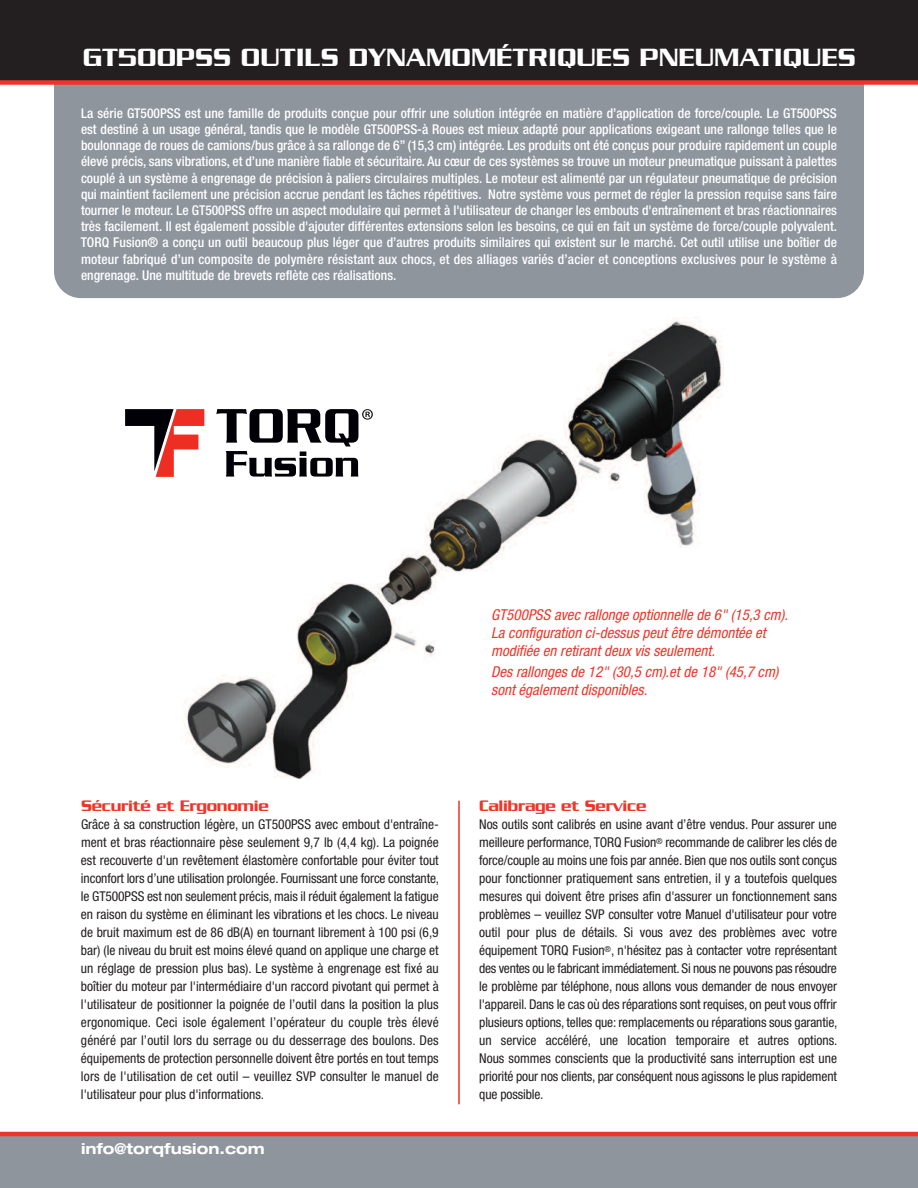
<style>
.page{position:relative;width:918px;height:1188px;background:#fff}
.page>*{position:absolute;margin:0;border:0;box-sizing:border-box;transform-origin:0 0}
.t1{font:500 27px "Serpentine";color:#fff}
.t2{font:500 16.5px "Serpentine";letter-spacing:-.015em;color:#ee3529}
.t3{font:italic condensed 15px/18px "Helvetica Neue LT";letter-spacing:.005em;color:#ee3529}
.t4{font:700 expanded 15px "Helvetica Neue LT";color:#fff}
.t5{font:condensed 13.5px/18px "Helvetica Neue LT";color:#231f20;text-align:justify}
.t6{font:500 condensed 13.5px/16.2px "Helvetica Neue LT";color:#fff;text-align:justify}
</style>
<div class="page">
<img style="left:170px;top:298px;width:576px;height:482px">
<div style="left:54px;top:5px;width:810px;height:293px;background:#8f959d;border-radius:27px"></div>
<hr style="left:458px;top:801px;width:2px;height:303px;background:#ee3529">
<div style="left:0;top:0;width:918px;height:81px;background:#231f20"></div>
<svg style="left:125px;top:409px;width:79px;height:68px"></svg>
<svg style="left:216px;top:409px;width:157px;height:68px"></svg>
<div style="left:0;top:1134px;width:918px;height:54px;background:#8f959d"></div>
<div style="left:0;top:80px;width:918px;height:5px;background:#ee3529"></div>
<hr style="left:0;top:1132px;width:918px;height:4px;background:#ee3529">
<h1 class="t1" style="left:83px;top:49px;width:774px">GT500PSS OUTILS DYNAMOMÉTRIQUES PNEUMATIQUES</h1>
<p class="t6" style="left:81px;top:106px;width:758px">La série GT500PSS est une famille de produits conçue pour offrir une solution intégrée en matière d’application de force/couple. Le GT500PSS est destiné à un usage général, tandis que le modèle GT500PSS-à Roues est mieux adapté pour applications exigeant une rallonge telles que le boulonnage de roues de camions/bus grâce à sa rallonge de 6” (15,3 cm) intégrée. Les produits ont été conçus pour produire rapidement un couple élevé précis, sans vibrations, et d’une manière fiable et sécuritaire. Au cœur de ces systèmes se trouve un moteur pneumatique puissant à palettes couplé à un système à engrenage de précision à paliers circulaires multiples. Le moteur est alimenté par un régulateur pneumatique de précision qui maintient facilement une précision accrue pendant les tâches répétitives. Notre système vous permet de régler la pression requise sans faire tourner le moteur. Le GT500PSS offre un aspect modulaire qui permet à l'utilisateur de changer les embouts d'entraînement et bras réactionnaires très facilement. Il est également possible d'ajouter différentes extensions selon les besoins, ce qui en fait un système de force/couple polyvalent.<br>TORQ Fusion® a conçu un outil beaucoup plus léger que d’autres produits similaires qui existent sur le marché. Cet outil utilise une boîtier de moteur fabriqué d’un composite de polymère résistant aux chocs, et des alliages variés d’acier et conceptions exclusives pour le système à engrenage. Une multitude de brevets reflète ces réalisations.</p>
<p class="t3" style="left:491px;top:607px;width:298px">GT500PSS avec rallonge optionnelle de 6" (15,3 cm).<br>La configuration ci-dessus peut être démontée et modifiée en retirant deux vis seulement.</p>
<p class="t3" style="left:491px;top:664px;width:289px">Des rallonges de 12" (30,5 cm).et de 18" (45,7 cm) sont également disponibles.</p>
<p class="t2" style="left:81px;top:801px;width:189px">Sécurité et Ergonomie</p>
<p class="t5" style="left:81px;top:817px;width:360px">Grâce à sa construction légère, un GT500PSS avec embout d'entraîne&shy;ment et bras réactionnaire pèse seulement 9,7 lb (4,4 kg). La poignée est recouverte d'un revêtement élastomère confortable pour éviter tout inconfort lors d’une utilisation prolongée. Fournissant une force constante, le GT500PSS est non seulement précis, mais il réduit également la fatigue en raison du système en éliminant les vibrations et les chocs. Le niveau de bruit maximum est de 86 dB(A) en tournant librement à 100 psi (6,9 bar) (le niveau du bruit est moins élevé quand on applique une charge et un réglage de pression plus bas). Le système à engrenage est fixé au boîtier du moteur par l'intermédiaire d'un raccord pivotant qui permet à l'utilisateur de positionner la poignée de l’outil dans la position la plus ergonomique. Ceci isole également l’opérateur du couple très élevé généré par l’outil lors du serrage ou du desserrage des boulons. Des équipements de protection personnelle doivent être portés en tout temps lors de l'utilisation de cet outil – veuillez SVP consulter le manuel de l'utilisateur pour plus d'informations.</p>
<p class="t4" style="left:81px;top:1143px;width:185px">info@torqfusion.com</p>
<p class="t2" style="left:479px;top:801px;width:169px">Calibrage et Service</p>
<p class="t5" style="left:479px;top:817px;width:360px">Nos outils sont calibrés en usine avant d’être vendus. Pour assurer une meilleure performance, TORQ Fusion<sup>®</sup> recommande de calibrer les clés de force/couple au moins une fois par année. Bien que nos outils sont conçus pour fonctionner pratiquement sans entretien, il y a toutefois quelques mesures qui doivent être prises afin d'assurer un fonctionnement sans problèmes – veuillez SVP consulter votre Manuel d'utilisateur pour votre outil pour plus de détails. Si vous avez des problèmes avec votre équipement TORQ Fusion<sup>®</sup>, n'hésitez pas à contacter votre représentant des ventes ou le fabricant immédiatement. Si nous ne pouvons pas résoudre le problème par téléphone, nous allons vous demander de nous envoyer l'appareil. Dans le cas où des réparations sont requises, on peut vous offrir plusieurs options, telles que: remplacements ou réparations sous garantie, un service accéléré, une location temporaire et autres options.<br>Nous sommes conscients que la productivité sans interruption est une priorité pour nos clients, par conséquent nous agissons le plus rapidement que possible.</p>
</div>
